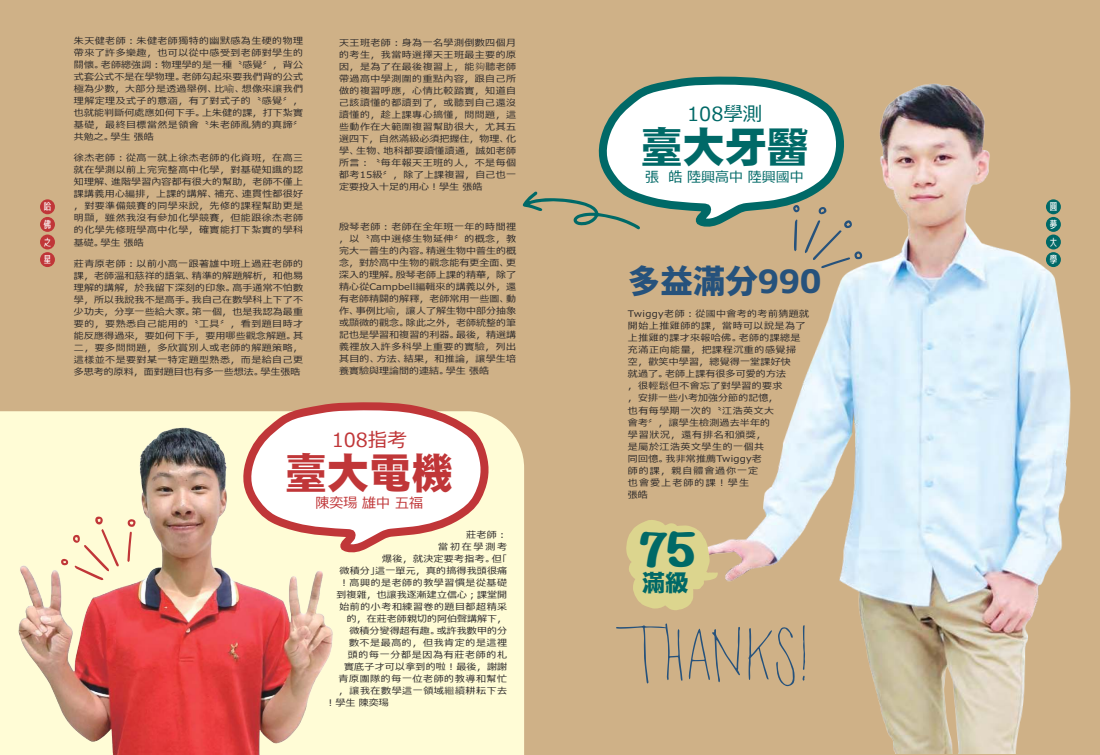
<style>
.page{position:relative;width:1100px;height:755px;background:#fff}
.page>*{position:absolute;margin:0;border:0;box-sizing:border-box;transform-origin:0 0}
.t1{font:60.2px "tams font 026";color:#006967;scale:.8 1}
.t2{font:42px "DF Gothic EB WIN RKSJ H";color:#006967}
.t3{font:42px "DF Gothic EB WIN RKSJ H";color:#c03638}
.t4{font:32.4px "Corporate Logo Bold";color:#26527c}
.t5{font:23.4px "DF Gothic EB WIN RKSJ H";color:#006967}
.t6{font:19.5px "Meiryo UI";color:#006967}
.t7{font:19.5px "Meiryo UI";color:#c03638}
.t8{font:14px "Meiryo UI";color:#006967}
.t9{font:14px "Meiryo UI";color:#c03638}
.t10{font:10.1px/17.6px "Senobi Gothic Regular";color:#fff;text-align:justify}
.t11{font:9px/12px "Meiryo UI";letter-spacing:.035em;color:#2c292a;text-align:justify;scale:1.11 1}
.t12{font:9px "Meiryo UI";letter-spacing:.055em;color:#2c292a;scale:1.11 1}
.t13{font:9px "Meiryo UI";letter-spacing:.005em;color:#2c292a;scale:1.11 1}
.t14{font:9px "Meiryo UI";letter-spacing:.015em;color:#2c292a;scale:1.11 1}
.t15{font:9px "Meiryo UI";color:#2c292a;scale:1.11 1}
.t16{font:9px "Meiryo UI";letter-spacing:.06em;color:#2c292a;scale:1.11 1}
.t17{font:9px "Meiryo UI";letter-spacing:.065em;color:#2c292a;scale:1.11 1}
.s1{font-family:"Adobe Ming Std";font-weight:300}
</style>
<div class="page">
<div style="left:0;top:0;width:1100px;height:754px;background:#cfb187"></div>
<div style="left:0;top:411px;width:524px;height:343px;background:#fffcd6"></div>
<img style="left:682px;top:83px;width:389px;height:670px">
<div style="left:40px;top:199px;width:15px;height:15px;background:#c03638;border-radius:7px"></div>
<div style="left:40px;top:217px;width:15px;height:15px;background:#c03638;border-radius:7px"></div>
<div style="left:40px;top:234px;width:15px;height:15px;background:#c03638;border-radius:7px"></div>
<div style="left:40px;top:252px;width:15px;height:15px;background:#c03638;border-radius:7px"></div>
<svg style="left:598px;top:76px;width:253px;height:156px"></svg>
<svg style="left:234px;top:402px;width:262px;height:156px;background:#f3dfd3"></svg>
<svg style="left:626px;top:519px;width:92px;height:91px"></svg>
<div style="left:1046px;top:199px;width:15px;height:15px;background:#006967;border-radius:50%"></div>
<div style="left:1046px;top:217px;width:15px;height:15px;background:#006967;border-radius:7px"></div>
<div style="left:1046px;top:234px;width:15px;height:15px;background:#006967;border-radius:50%"></div>
<div style="left:1046px;top:252px;width:15px;height:15px;background:#006967;border-radius:50%"></div>
<svg style="left:616px;top:623px;width:66px;height:60px"></svg>
<svg style="left:748px;top:626px;width:47px;height:59px"></svg>
<svg style="left:689px;top:626px;width:51px;height:55px"></svg>
<svg style="left:803px;top:624px;width:2px;height:45px"></svg>
<svg style="left:802px;top:675px;width:3px;height:5px"></svg>
<svg style="left:522px;top:191px;width:118px;height:38px"></svg>
<img style="left:0;top:412px;width:343px;height:342px">
<svg style="left:794px;top:219px;width:4px;height:32px"></svg>
<svg style="left:805px;top:220px;width:57px;height:48px"></svg>
<svg style="left:818px;top:206px;width:9px;height:8px"></svg>
<svg style="left:793px;top:205px;width:7px;height:7px"></svg>
<svg style="left:127px;top:518px;width:9px;height:43px"></svg>
<svg style="left:61px;top:515px;width:58px;height:65px;background:#f9e9c7"></svg>
<p class="t10" style="left:43px;top:198px;width:12px">哈佛之星</p>
<p class="t11" style="left:74px;top:35px;width:208px">朱天健老師：朱健老師獨特的幽默感為生硬的物理帶來了許多樂趣，也可以從中感受到老師對學生的關懷。老師總強調：物理學的是一種〝感覺〞，背公式套公式不是在學物理。老師勾起來要我們背的公式極為少數，大部分是透過舉例、比<span class="s1">喻</span>、想像來讓我們理解定理及式子的意涵，有了對式子的〝感覺〞，也就能判斷何處應如何下手。上朱健的課，打下紮實基礎，最終目標當然是領會〝朱老師亂猜的真諦〞共勉之。學生 張皓</p>
<p class="t11" style="left:74px;top:152px;width:208px">徐杰老師：從高一就上徐杰老師的化資班，在高三就在學測以前上完完整高中化學，對基礎知識的認知理解、進階學習內容都有很大的幫助，老師不僅上課講義用心編排，上課的講解、補充、連貫性都很好，對要準備競賽的同學來說，先修的課程幫助更是明顯，雖然我沒有參加化學競賽，但能跟徐杰老師的化學先修班學高中化學，確實能打下紮實的學科基礎。學生 張皓</p>
<p class="t11" style="left:74px;top:258px;width:208px">莊青原老師：以前小高一跟著雄中班上過莊老師的課，老師溫和慈祥的語氣、精準的解題解析，和他易理解的講解，於我留下深刻的印象。高手通常不怕數學，所以我說我不是高手。我自己在數學科上下了不少功夫，分享一些給大家。第一個，也是我認為最重要的，要熟悉自己能用的〝工具〞，看到題目時才能反應得過來，要如何下手，要用哪些觀念解題。其二，要多問問題，多欣賞別人或老師的解題策略，這樣並不是要對某一特定題型熟悉，而是給自己更多思考的原料，面對題目也有多一些想法。學生張晧</p>
<p class="t11" style="left:339px;top:37px;width:161px">天王班老師：身為一名學測倒數四個月的考生，我當時選擇天王班最主要的原因，是為了在最後複習上，能<span class="s1">夠</span>聽老師帶過高中學測圍的重點內容，跟自己所做的複習呼應，心情比較踏實，知道自己該讀懂的都讀到了，或聽到自己還沒讀懂的，趁上課專心搞懂，問問題，這些動作在大範圍複習幫助很大，尤其五選四下，自然滿級必須把握住，物理、化學、生物、地科都要讀懂讀通，誠如老師所言：〝每年報天王班的人，不是每個都考15級〞，除了上課複習，自己也一定要投入十足的用心！學生 張皓</p>
<p class="t11" style="left:339px;top:221px;width:161px">殷琴老師：老師在全年班一年的時間裡，以〝高中選修生物延伸〞的概念，教完大一普生的內容。精選生物中普生的概念，對於高中生物的觀念能有更全面、更深入的理解。殷琴老師上課的精華，除了精心從Campbell編輯來的講義以外，還有老師精闢的解釋，老師常用一些圖、動作、事例比<span class="s1">喻</span>，讓人了解生物中部分抽象或顯微的觀念。除此之外，老師統整的筆記也是學習和複習的利器。最後，精選講義裡放入許多科學上重要的實驗，列出其目的、方法、結果，和推論，讓學生培養實驗與理論間的連結。學生 張皓</p>
<h3 class="t7" style="left:332px;top:425px;width:77px">108指考</h3>
<h2 class="t3" style="left:285px;top:450px;width:169px">臺大電機</h2>
<h3 class="t9" style="left:316px;top:493px;width:109px">陳奕瑒 雄中 五福</h3>
<p class="t11" style="left:466px;top:528px;width:39px">莊老師：</p>
<p class="t11" style="left:438px;top:540px;width:64px">當初在學測考</p>
<p class="t11" style="left:382px;top:552px;width:114px">爆後，就決定要考指考。但「</p>
<p class="t14" style="left:339px;top:564px;width:153px">微積分」這一單元，真的搞得我頭很痛</p>
<p class="t12" style="left:339px;top:575px;width:153px">！高興的是老師的教學習慣是從基礎</p>
<p class="t13" style="left:337px;top:587px;width:155px">到複雜，也讓我逐漸建立信心；課堂開</p>
<p class="t11" style="left:339px;top:600px;width:153px">始前的小考和練習卷的題目都超精采</p>
<p class="t15" style="left:347px;top:611px;width:146px">的，在莊老師親切的阿伯聲講解下，</p>
<p class="t13" style="left:349px;top:623px;width:144px">微積分變得超有趣。或許我數甲的分</p>
<p class="t16" style="left:349px;top:635px;width:144px">數不是最高的，但我肯定的是這裡</p>
<p class="t17" style="left:348px;top:647px;width:145px">頭的每一分都是因為有莊老師的札</p>
<p class="t11" style="left:344px;top:660px;width:148px">實底子才可以拿到的啦！最後，謝謝</p>
<p class="t12" style="left:339px;top:671px;width:153px">青原團隊的每一位老師的教導和幫忙</p>
<p class="t12" style="left:339px;top:683px;width:153px">，讓我在數學這一領域繼續耕耘下去</p>
<p class="t11" style="left:325px;top:696px;width:59px">！學生 陳奕瑒</p>
<h3 class="t6" style="left:687px;top:100px;width:77px">108學測</h3>
<h2 class="t2" style="left:641px;top:125px;width:169px">臺大牙醫</h2>
<h3 class="t8" style="left:645px;top:167px;width:160px">張　皓 陸興高中 陸興國中</h3>
<h3 class="t4" style="left:628px;top:258px;width:195px">多益滿分990</h3>
<p class="t11" style="left:628px;top:308px;width:165px;text-align:left">Twiggy老師：從國中會考的考前猜題就開始上推雞師的課，當時可以說是為了上推雞的課才來報哈佛。老師的課總是充滿正向能量，把課程沉重的感覺掃<br>空，歡笑中學習，總覺得一堂課好快<br>就過了。老師上課有很多可愛的方法<br>，很輕鬆但不會忘了對學習的要求<br>，安排一些小考加強分節的記憶，<br>也有每學期一次的〝江浩英文大<br>會考〞，讓學生檢測過去半年的<br>學習狀況，還有排名和頒獎，<br>是屬於江浩英文學生的一個共<br>同回憶。我非常推薦Twiggy老<br>師的課，親自體會過你一定<br>也會愛上老師的課！學生<br>張皓</p>
<h1 class="t1" style="left:639px;top:512px;width:74px">75</h1>
<h3 class="t5" style="left:642px;top:570px;width:48px">滿級</h3>
<p class="t10" style="left:1048px;top:198px;width:12px">圓夢大學</p>
</div>
